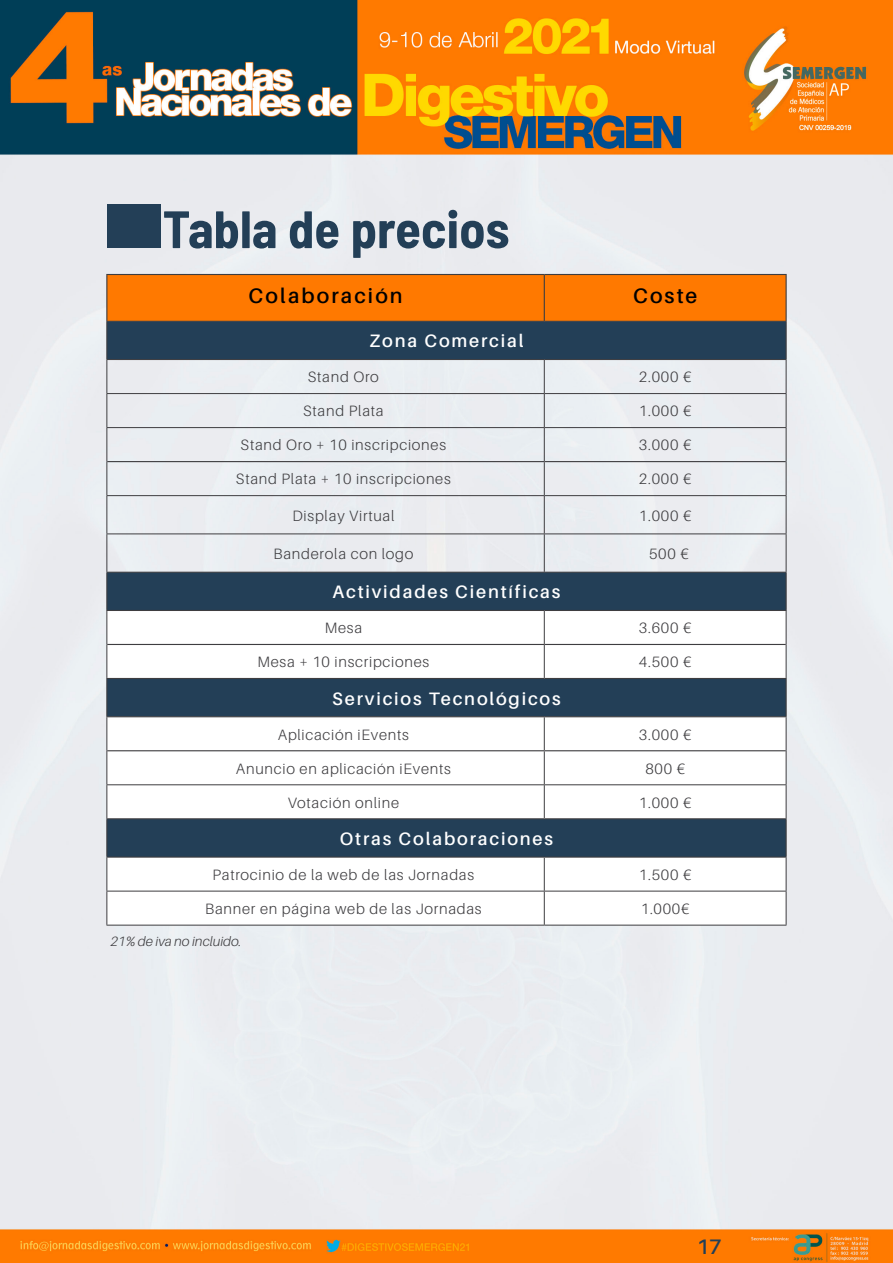
<style>
.page{position:relative;width:893px;height:1263px;background:#fff}
.page>*{position:absolute;margin:0;border:0;box-sizing:border-box;transform-origin:0 0}
.t1{font:700 semi-condensed 52.5px "Barlow";color:#233f57}
.t2{font:600 21px "Aileron";letter-spacing:.1em;color:#000}
.t3{font:600 21px "Aileron";color:#233f57}
.t4{font:600 18px "Aileron";letter-spacing:.1em;color:#fff}
.t5{font:300 15px "Aileron";letter-spacing:.05em;color:#3e3d40}
.t6{font:italic 300 13.5px "Aileron";color:#3e3d40}
</style>
<div class="page">
<img style="left:0;top:0;width:893px;height:1263px">
<div style="left:107px;top:205px;width:53px;height:43px;background:#233f57"></div>
<div style="left:107px;top:275px;width:678px;height:46px;background:#ff7900"></div>
<svg style="left:107px;top:322px;width:679px;height:288px;background:#b4bec7"></svg>
<svg style="left:107px;top:611px;width:679px;height:314px"></svg>
<hr style="left:106px;top:322px;width:1px;height:37px;background:#3e3d40">
<hr style="left:785px;top:322px;width:2px;height:37px;background:#3e3d40">
<hr style="left:106px;top:321px;width:438px;height:1px;background:#3e3d40">
<hr style="left:544px;top:321px;width:243px;height:1px;background:#3e3d40">
<hr style="left:106px;top:359px;width:438px;height:1px;background:#3e3d40">
<hr style="left:106px;top:360px;width:1px;height:33px;background:#3e3d40">
<hr style="left:544px;top:359px;width:242px;height:1px;background:#3e3d40">
<hr style="left:544px;top:360px;width:1px;height:33px;background:#3e3d40">
<hr style="left:786px;top:360px;width:1px;height:33px;background:#3e3d40">
<hr style="left:106px;top:393px;width:438px;height:1px;background:#3e3d40">
<hr style="left:106px;top:394px;width:1px;height:33px;background:#3e3d40">
<hr style="left:544px;top:393px;width:242px;height:1px;background:#3e3d40">
<hr style="left:544px;top:394px;width:1px;height:33px;background:#3e3d40">
<hr style="left:786px;top:394px;width:1px;height:33px;background:#3e3d40">
<hr style="left:106px;top:427px;width:438px;height:1px;background:#3e3d40">
<hr style="left:106px;top:428px;width:1px;height:34px;background:#3e3d40">
<hr style="left:544px;top:427px;width:242px;height:1px;background:#3e3d40">
<hr style="left:544px;top:428px;width:1px;height:33px;background:#3e3d40">
<hr style="left:786px;top:428px;width:1px;height:34px;background:#3e3d40">
<hr style="left:106px;top:462px;width:1px;height:33px;background:#3e3d40">
<hr style="left:544px;top:462px;width:1px;height:33px;background:#3e3d40">
<hr style="left:786px;top:462px;width:1px;height:33px;background:#3e3d40">
<hr style="left:106px;top:495px;width:438px;height:1px;background:#3e3d40">
<hr style="left:106px;top:496px;width:1px;height:37px;background:#3e3d40">
<hr style="left:544px;top:495px;width:242px;height:1px;background:#3e3d40">
<hr style="left:544px;top:496px;width:1px;height:37px;background:#3e3d40">
<hr style="left:786px;top:496px;width:1px;height:37px;background:#3e3d40">
<hr style="left:106px;top:533px;width:438px;height:1px;background:#3e3d40">
<hr style="left:106px;top:534px;width:1px;height:38px;background:#3e3d40">
<hr style="left:544px;top:533px;width:242px;height:1px;background:#3e3d40">
<hr style="left:544px;top:534px;width:1px;height:38px;background:#3e3d40">
<hr style="left:786px;top:534px;width:1px;height:38px;background:#3e3d40">
<hr style="left:106px;top:572px;width:438px;height:1px;background:#3e3d40">
<hr style="left:544px;top:572px;width:242px;height:1px;background:#3e3d40">
<hr style="left:106px;top:611px;width:1px;height:33px;background:#3e3d40">
<hr style="left:544px;top:611px;width:1px;height:33px;background:#3e3d40">
<hr style="left:786px;top:611px;width:1px;height:33px;background:#3e3d40">
<hr style="left:106px;top:644px;width:1px;height:34px;background:#3e3d40">
<hr style="left:544px;top:645px;width:1px;height:33px;background:#3e3d40">
<hr style="left:786px;top:644px;width:1px;height:34px;background:#3e3d40">
<hr style="left:106px;top:717px;width:1px;height:34px;background:#3e3d40">
<hr style="left:544px;top:717px;width:1px;height:33px;background:#3e3d40">
<hr style="left:786px;top:717px;width:1px;height:34px;background:#3e3d40">
<hr style="left:106px;top:751px;width:1px;height:33px;background:#3e3d40">
<hr style="left:544px;top:751px;width:1px;height:33px;background:#3e3d40">
<hr style="left:786px;top:751px;width:1px;height:33px;background:#3e3d40">
<hr style="left:106px;top:784px;width:438px;height:1px;background:#3e3d40">
<hr style="left:106px;top:785px;width:1px;height:33px;background:#3e3d40">
<hr style="left:544px;top:784px;width:242px;height:1px;background:#3e3d40">
<hr style="left:544px;top:785px;width:1px;height:33px;background:#3e3d40">
<hr style="left:786px;top:785px;width:1px;height:33px;background:#3e3d40">
<hr style="left:106px;top:858px;width:1px;height:33px;background:#3e3d40">
<hr style="left:544px;top:858px;width:1px;height:33px;background:#3e3d40">
<hr style="left:786px;top:858px;width:1px;height:33px;background:#3e3d40">
<hr style="left:106px;top:891px;width:438px;height:1px;background:#3e3d40">
<hr style="left:106px;top:891px;width:1px;height:34px;background:#3e3d40">
<hr style="left:544px;top:891px;width:242px;height:1px;background:#3e3d40">
<hr style="left:544px;top:891px;width:1px;height:34px;background:#3e3d40">
<hr style="left:786px;top:891px;width:1px;height:34px;background:#3e3d40">
<hr style="left:106px;top:925px;width:438px;height:1px;background:#3e3d40">
<hr style="left:544px;top:925px;width:242px;height:1px;background:#3e3d40">
<hr style="left:106px;top:274px;width:438px;height:1px;background:#3e3d40">
<hr style="left:106px;top:275px;width:1px;height:46px;background:#3e3d40">
<hr style="left:544px;top:274px;width:243px;height:1px;background:#3e3d40">
<hr style="left:544px;top:275px;width:1px;height:46px;background:#3e3d40">
<hr style="left:785px;top:275px;width:2px;height:46px;background:#3e3d40">
<hr style="left:107px;top:461px;width:437px;height:1px;background:#3e3d40">
<hr style="left:544px;top:461px;width:242px;height:1px;background:#3e3d40">
<hr style="left:106px;top:572px;width:1px;height:38px;background:#3e3d40">
<hr style="left:785px;top:572px;width:2px;height:38px;background:#3e3d40">
<hr style="left:106px;top:610px;width:438px;height:1px;background:#3e3d40">
<hr style="left:544px;top:610px;width:243px;height:1px;background:#3e3d40">
<hr style="left:107px;top:644px;width:437px;height:1px;background:#3e3d40">
<hr style="left:544px;top:644px;width:242px;height:1px;background:#3e3d40">
<hr style="left:106px;top:678px;width:438px;height:1px;background:#3e3d40">
<hr style="left:106px;top:679px;width:1px;height:37px;background:#3e3d40">
<hr style="left:544px;top:678px;width:243px;height:1px;background:#3e3d40">
<hr style="left:785px;top:679px;width:2px;height:37px;background:#3e3d40">
<hr style="left:106px;top:716px;width:438px;height:1px;background:#3e3d40">
<hr style="left:544px;top:716px;width:243px;height:1px;background:#3e3d40">
<hr style="left:107px;top:750px;width:437px;height:1px;background:#3e3d40">
<hr style="left:544px;top:750px;width:242px;height:1px;background:#3e3d40">
<hr style="left:106px;top:818px;width:438px;height:1px;background:#3e3d40">
<hr style="left:106px;top:819px;width:1px;height:37px;background:#3e3d40">
<hr style="left:544px;top:818px;width:243px;height:1px;background:#3e3d40">
<hr style="left:785px;top:819px;width:2px;height:37px;background:#3e3d40">
<hr style="left:106px;top:856px;width:438px;height:2px;background:#3e3d40">
<hr style="left:544px;top:856px;width:243px;height:2px;background:#3e3d40">
<h1 class="t1" style="left:163px;top:197px;width:348px">Tabla de precios</h1>
<h2 class="t2" style="left:248px;top:284px;width:156px">Colaboración</h2>
<h2 class="t2" style="left:633px;top:284px;width:66px">Coste</h2>
<p class="t4" style="left:369px;top:331px;width:155px">Zona Comercial</p>
<p class="t5" style="left:308px;top:369px;width:73px">Stand Oro</p>
<p class="t5" style="left:639px;top:369px;width:54px">2.000 €</p>
<p class="t5" style="left:303px;top:403px;width:82px">Stand Plata</p>
<p class="t5" style="left:639px;top:403px;width:54px">1.000 €</p>
<p class="t5" style="left:241px;top:437px;width:207px">Stand Oro + 10 inscripciones</p>
<p class="t5" style="left:639px;top:437px;width:54px">3.000 €</p>
<p class="t5" style="left:236px;top:471px;width:216px">Stand Plata + 10 inscripciones</p>
<p class="t5" style="left:639px;top:471px;width:54px">2.000 €</p>
<p class="t5" style="left:292px;top:507px;width:104px">Display Virtual</p>
<p class="t5" style="left:639px;top:507px;width:54px">1.000 €</p>
<p class="t5" style="left:273px;top:545px;width:141px">Banderola con logo</p>
<p class="t5" style="left:649px;top:545px;width:41px">500 €</p>
<p class="t4" style="left:333px;top:582px;width:229px">Actividades Científicas</p>
<p class="t5" style="left:325px;top:620px;width:39px">Mesa</p>
<p class="t5" style="left:639px;top:620px;width:54px">3.600 €</p>
<p class="t5" style="left:257px;top:654px;width:173px">Mesa + 10 inscripciones</p>
<p class="t5" style="left:639px;top:654px;width:54px">4.500 €</p>
<p class="t4" style="left:332px;top:688px;width:230px">Servicios Tecnológicos</p>
<p class="t5" style="left:278px;top:726px;width:133px">Aplicación iEvents</p>
<p class="t5" style="left:639px;top:726px;width:54px">3.000 €</p>
<p class="t5" style="left:236px;top:760px;width:217px">Anuncio en aplicación iEvents</p>
<p class="t5" style="left:645px;top:760px;width:41px">800 €</p>
<p class="t5" style="left:288px;top:794px;width:113px">Votación online</p>
<p class="t5" style="left:639px;top:794px;width:54px">1.000 €</p>
<p class="t4" style="left:340px;top:829px;width:215px">Otras Colaboraciones</p>
<p class="t5" style="left:213px;top:866px;width:263px">Patrocinio de la web de las Jornadas</p>
<p class="t5" style="left:639px;top:866px;width:54px">1.500 €</p>
<p class="t5" style="left:205px;top:900px;width:278px">Banner en página web de las Jornadas</p>
<p class="t5" style="left:641px;top:900px;width:50px">1.000€</p>
<p class="t6" style="left:111px;top:933px;width:132px">21% de iva no incluido.</p>
<h2 class="t3" style="left:697px;top:1235px;width:27px">17</h2>
</div>
